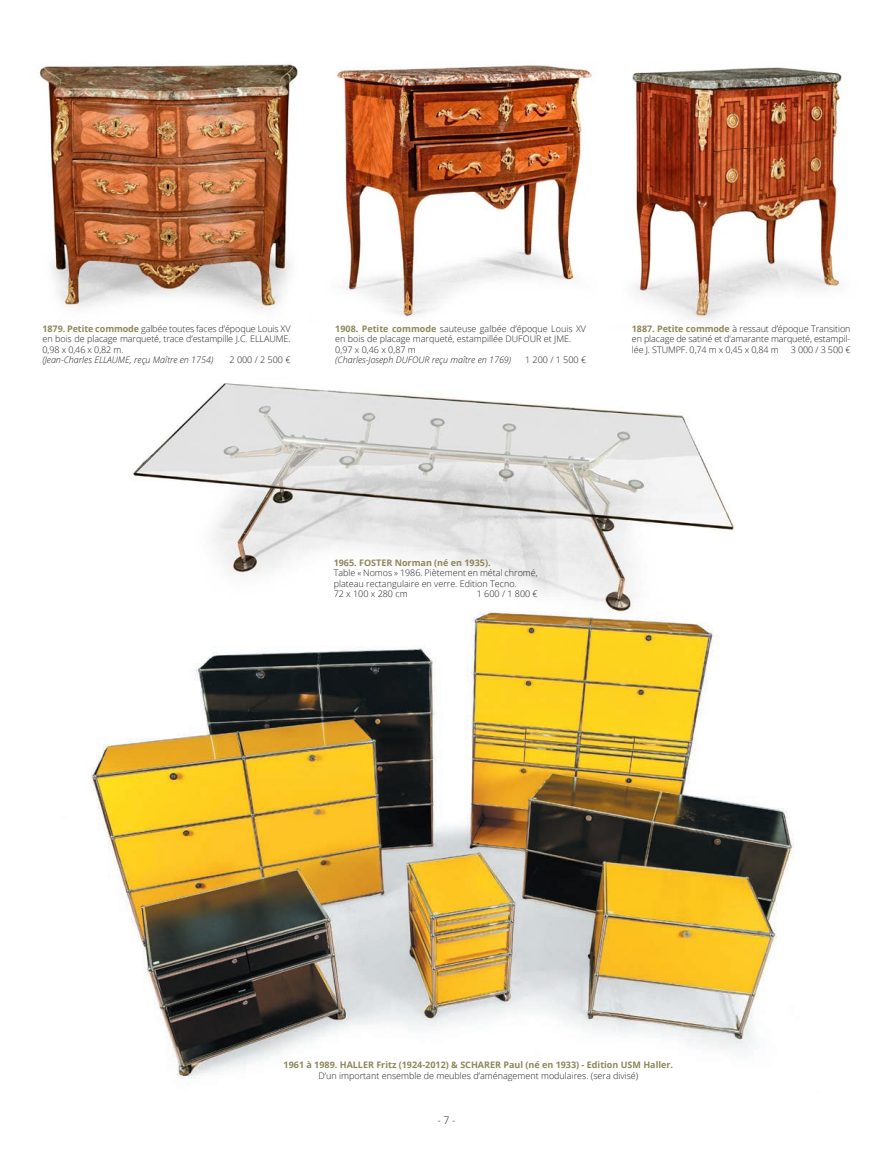
<style>
.page{position:relative;width:893px;height:1149px;background:#fff}
.page>*{position:absolute;margin:0;border:0;box-sizing:border-box;transform-origin:0 0}
.t1{font:300 10.5px "Open Sans";color:#231f20}
.t2{font:300 9px/10.5px "Open Sans";color:#231f20;text-align:justify}
.t3{font:700 9px/10.5px "Open Sans";color:#8f8659;text-align:center}
.t4{font:italic 300 9px "Open Sans";color:#231f20}
.s1{font-weight:700;color:#8f8659}
.s2{font-weight:300;color:#231f20}
</style>
<div class="page">
<img style="left:91px;top:627px;width:703px;height:457px">
<img style="left:39px;top:64px;width:259px;height:250px">
<img style="left:336px;top:65px;width:260px;height:253px">
<img style="left:632px;top:67px;width:210px;height:253px">
<img style="left:132px;top:383px;width:604px;height:244px">
<p class="t2" style="left:43px;top:323px;width:250px"><span class="s1">1879. Petite commode</span> galbée toutes faces d’époque Louis XV en bois de placage marqueté, trace d’estampille J.C. ELLAUME.<br>0,98 x 0,46 x 0,82 m.</p>
<p class="t4" style="left:43px;top:353px;width:172px">(Jean-Charles ELLAUME, reçu Maître en 1754)</p>
<p class="t2" style="left:229px;top:354px;width:63px">2 000 / 2 500 €</p>
<p class="t2" style="left:335px;top:323px;width:252px"><span class="s1">1908. Petite commode</span> sauteuse galbée d’époque Louis XV en bois de placage marqueté, estampillée DUFOUR et JME.</p>
<p class="t2" style="left:335px;top:344px;width:82px">0,97 x 0,46 x 0,87 m</p>
<p class="t4" style="left:335px;top:353px;width:177px">(Charles-Joseph DUFOUR reçu maître en 1769)</p>
<p class="t2" style="left:525px;top:354px;width:63px">1 200 / 1 500 €</p>
<p class="t2" style="left:632px;top:322px;width:220px"><span class="s1">1887. Petite commode</span> à ressaut d’époque Transition en placage de satiné et d’amarante marqueté, estampil&shy;lée J. STUMPF. 0,74 m x 0,45 x 0,84 m</p>
<p class="t2" style="left:791px;top:343px;width:61px">3 000 / 3 500 €</p>
<p class="t3" style="left:334px;top:557px;width:158px">1965. FOSTER Norman (né en 1935).</p>
<p class="t2" style="left:334px;top:567px;width:206px">Table « Nomos » 1986. Piètement en métal chromé, plateau rectangulaire en verre. Edition Tecno.</p>
<p class="t2" style="left:334px;top:588px;width:75px">72 x 100 x 280 cm</p>
<p class="t2" style="left:477px;top:588px;width:62px">1 600 / 1 800 €</p>
<p class="t3" style="left:284px;top:1058px;width:391px">1961 à 1989. HALLER Fritz (1924-2012) &amp; SCHARER Paul (né en 1933) - Edition USM Haller.<br><span class="s2">D’un important ensemble de meubles d’aménagement modulaires. (sera divisé)</span></p>
<p class="t1" style="left:437px;top:1113px;width:20px">- 7 -</p>
</div>
